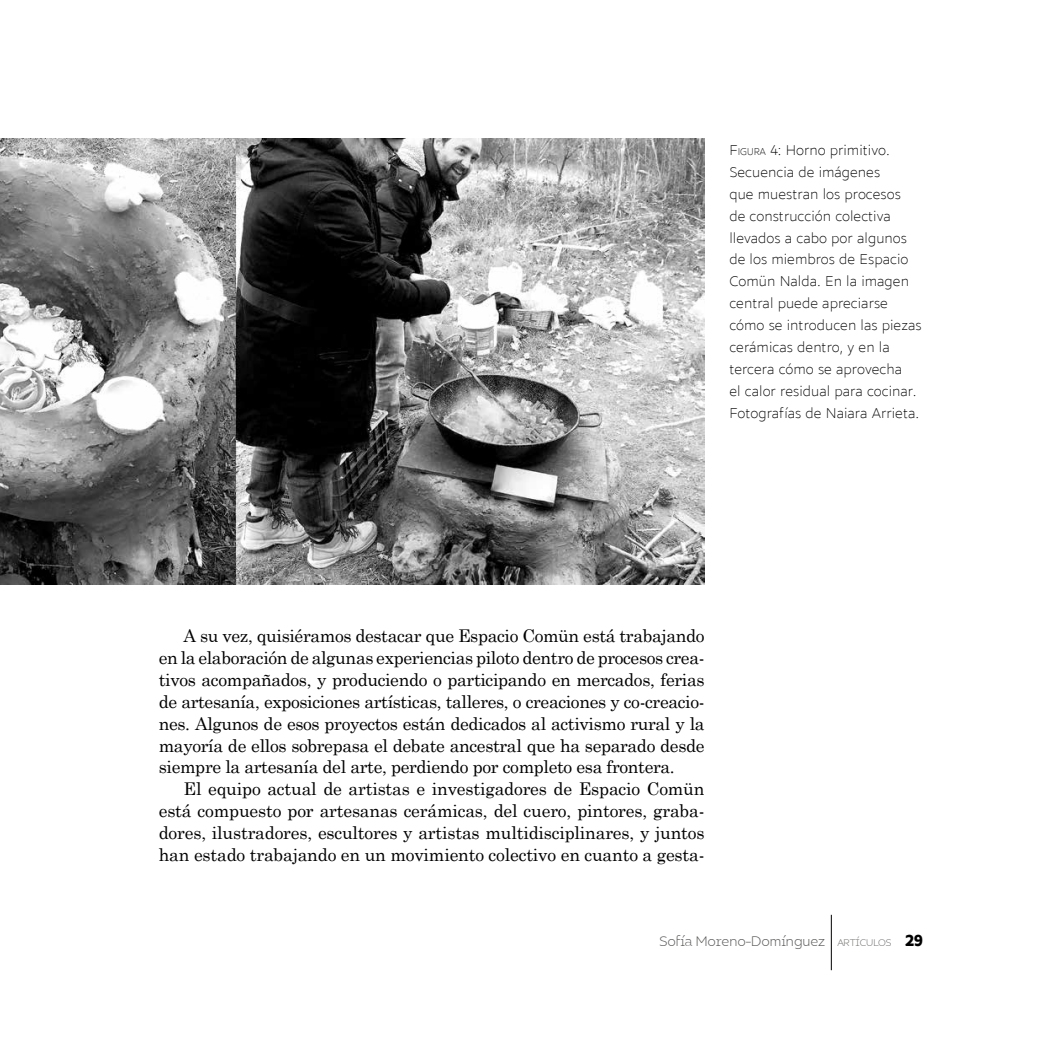
<style>
.page{position:relative;width:1042px;height:1042px;background:#fff}
.page>*{position:absolute;margin:0;border:0;box-sizing:border-box;transform-origin:0 0}
.t1{font:17.5px/21.9px "Century Schoolbook";letter-spacing:-.015em;color:#000;text-align:justify}
.t2{font:100 14px/21.9px "Marcher Alt";color:#000}
.t3{font:300 14px "Bilbao";color:#575756}
.s1{font-style:inherit}
.s2{font-size:9.8px}
.s3{font-size:9.8px;color:#6b6b6a}
.s4{font-family:"Marcher Alt";font-weight:700;font-size:15.75px;color:#000}
</style>
<div class="page">
<hr style="left:831px;top:915px;width:1px;height:55px;background:#000">
<img style="left:0;top:139px;width:704px;height:445px">
<p class="t2" style="left:729px;top:138px;width:194px"><span class="s1">F</span><span class="s2">IGURA</span> <span class="s1">4:</span> Horno primitivo.<br>Secuencia de imágenes<br>que muestran los procesos<br>de construcción colectiva llevados a cabo por algunos de los miembros de Espacio<br>Comün Nalda. En la imagen central puede apreciarse cómo se introducen las piezas cerámicas dentro, y en la tercera cómo se aprovecha<br>el calor residual para cocinar.<br>Fotografías de Naiara Arrieta.</p>
<p class="t1" style="left:159px;top:623px;width:547px;text-indent:25px">A su vez, quisiéramos destacar que Espacio Comün está trabajando en la elaboración de algunas experiencias piloto dentro de procesos crea&shy;tivos acompañados, y produciendo o participando en mercados, ferias de artesanía, exposiciones artísticas, talleres, o creaciones y co-creacio&shy;nes. Algunos de esos proyectos están dedicados al activismo rural y la mayoría de ellos sobrepasa el debate ancestral que ha separado desde siempre la artesanía del arte, perdiendo por completo esa frontera.</p>
<p class="t1" style="left:159px;top:776px;width:547px;text-indent:25px">El equipo actual de artistas e investigadores de Espacio Comün está compuesto por artesanas cerámicas, del cuero, pintores, graba&shy;dores, ilustradores, escultores y artistas multidisciplinares, y juntos han estado trabajando en un movimiento colectivo en cuanto a gesta-</p>
<p class="t3" style="left:659px;top:931px;width:265px">Sofía Moreno-Domínguez <span class="s3">ARTÍCULOS</span> <span class="s4">29</span></p>
</div>
